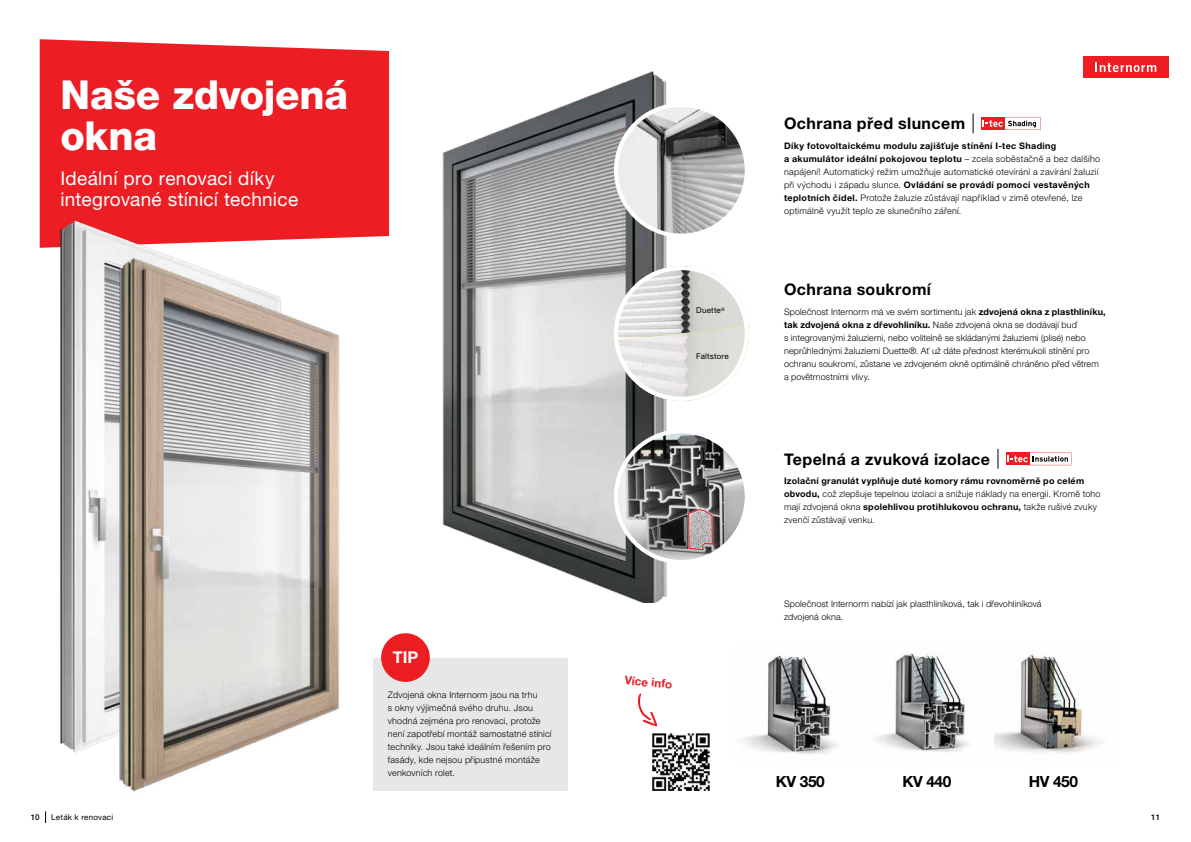
<style>
.page{position:relative;width:1191px;height:842px;background:#fff}
.page>*{position:absolute;margin:0;border:0;box-sizing:border-box;transform-origin:0 0}
.t1{font:800 40px/41px "Helvetica Neue LT Pro";letter-spacing:-.005em;color:#fff}
.t2{font:19px/20.9px "Helvetica Neue LT Pro";letter-spacing:.015em;color:#fff}
.t3{font:700 16.3px "Helvetica Neue LT Pro";color:#fff}
.t4{font:700 16px "Helvetica Neue LT Pro";letter-spacing:.025em;color:#000}
.t5{font:700 15.4px "Helvetica Neue LT Pro";letter-spacing:-.025em;color:#000}
.t6{font:700 11.6px "Helvetica Neue LT Pro";color:#ed1d24}
.t7{font:300 9px/13px "Helvetica Neue LT Pro";letter-spacing:.015em;color:#000}
.t8{font:8px "Helvetica Neue LT Pro";letter-spacing:.025em;color:#000}
.t9{font:500 8px "Helvetica Neue LT Pro";color:#000}
.s1{font-weight:700}
</style>
<div class="page">
<div style="left:1083px;top:57px;width:85px;height:21px;background:#ed1d24"></div>
<svg style="left:1095px;top:63px;width:61px;height:9px"></svg>
<img style="left:442px;top:71px;width:225px;height:532px">
<div style="left:40px;top:39px;width:349px;height:209px;background:#ed1d24"></div>
<img style="left:52px;top:215px;width:237px;height:538px">
<img style="left:106px;top:255px;width:234px;height:537px">
<img style="left:614px;top:266px;width:135px;height:135px;border-radius:67px">
<img style="left:614px;top:326px;width:135px;height:75px">
<div style="left:614px;top:266px;width:135px;height:135px;border:4px solid #fff;border-radius:50%"></div>
<img style="left:616px;top:105px;width:131px;height:131px;border-radius:65px">
<div style="left:614px;top:103px;width:135px;height:135px;border:4px solid #fff;border-radius:50%"></div>
<svg style="left:616px;top:431px;width:128px;height:131px;background:#8b8a8a"></svg>
<div style="left:614px;top:429px;width:135px;height:135px;border:4px solid #fff;border-radius:50%"></div>
<div style="left:981px;top:117px;width:23px;height:13px;background:#ed1d24"></div>
<svg style="left:982px;top:117px;width:58px;height:13px"></svg>
<svg style="left:972px;top:113px;width:1px;height:20px"></svg>
<div style="left:1006px;top:452px;width:23px;height:13px;background:#ed1d24"></div>
<svg style="left:1007px;top:452px;width:64px;height:13px"></svg>
<svg style="left:997px;top:449px;width:1px;height:20px"></svg>
<div style="left:373px;top:659px;width:195px;height:132px;background:#e6e7e8"></div>
<div style="left:381px;top:633px;width:49px;height:49px;background:#ed1d24;border-radius:50%"></div>
<img style="left:743px;top:655px;width:95px;height:100px">
<img style="left:994px;top:652px;width:106px;height:101px">
<img style="left:875px;top:653px;width:94px;height:99px">
<img style="left:652px;top:733px;width:58px;height:58px">
<svg style="left:637px;top:693px;width:20px;height:34px"></svg>
<svg style="left:45px;top:811px;width:1px;height:12px"></svg>
<h1 class="t1" style="left:60px;top:75px;width:289px">Naše zdvojená okna</h1>
<h2 class="t2" style="left:60px;top:168px;width:239px">Ideální pro renovaci díky integrované stínicí technice</h2>
<h3 class="t3" style="left:393px;top:647px;width:27px">TIP</h3>
<p class="t7" style="left:388px;top:688px;width:165px">Zdvojená okna Internorm jsou na trhu<br>s okny výjimečná svého druhu. Jsou vhodná zejména pro renovaci, protože není zapotřebí montáž samostatné stínicí techniky. Jsou také ideálním řešením pro fasády, kde nejsou přípustné montáže venkovních rolet.</p>
<p class="t8" style="left:696px;top:306px;width:30px">Duette<sup>®</sup></p>
<p class="t8" style="left:696px;top:351px;width:34px">Faltstore</p>
<p class="t6" style="left:625px;top:673px;width:49px;rotate:5deg">Více info</p>
<h3 class="t4" style="left:784px;top:113px;width:183px">Ochrana před sluncem</h3>
<p class="t7" style="left:784px;top:139px;width:318px"><span class="s1">Díky fotovoltaickému modulu zajišťuje stínění I-tec Shading<br>a akumulátor ideální pokojovou teplotu</span> – zcela soběstačně a bez dalšího napájení! Automatický režim umožňuje automatické otevírání a zavírání žaluzií při východu i západu slunce. <span class="s1">Ovládání se provádí pomocí vestavěných teplotních čidel.</span> Protože žaluzie zůstávají například v zimě otevřené, lze optimálně využít teplo ze slunečního záření.</p>
<h3 class="t4" style="left:784px;top:279px;width:148px">Ochrana soukromí</h3>
<p class="t7" style="left:784px;top:305px;width:323px">Společnost Internorm má ve svém sortimentu jak <span class="s1">zdvojená okna z plasthliníku, tak zdvojená okna z dřevohliníku.</span> Naše zdvojená okna se dodávají buď<br>s integrovanými žaluziemi, nebo volitelně se skládanými žaluziemi (plisé) nebo neprůhlednými žaluziemi Duette®. Ať už dáte přednost kterémukoli stínění pro ochranu soukromí, zůstane ve zdvojeném okně optimálně chráněno před větrem a povětrnostními vlivy.</p>
<h3 class="t4" style="left:784px;top:449px;width:207px">Tepelná a zvuková izolace</h3>
<p class="t7" style="left:784px;top:474px;width:318px"><span class="s1">Izolační granulát vyplňuje duté komory rámu rovnoměrně po celém obvodu,</span> což zlepšuje tepelnou izolaci a snižuje náklady na energii. Kromě toho mají zdvojená okna <span class="s1">spolehlivou protihlukovou ochranu,</span> takže rušivé zvuky zvenčí zůstávají venku.</p>
<p class="t7" style="left:784px;top:597px;width:259px">Společnost Internorm nabízí jak plasthliníková, tak i dřevohliníková zdvojená okna.</p>
<h3 class="t5" style="left:776px;top:771px;width:50px">KV 350</h3>
<h3 class="t5" style="left:902px;top:771px;width:50px">KV 440</h3>
<h3 class="t5" style="left:1028px;top:771px;width:51px">HV 450</h3>
<p class="t9" style="left:31px;top:812px;width:10px">10</p>
<p class="t8" style="left:51px;top:812px;width:64px">Leták k renovaci</p>
<p class="t9" style="left:1151px;top:812px;width:10px">11</p>
</div>
